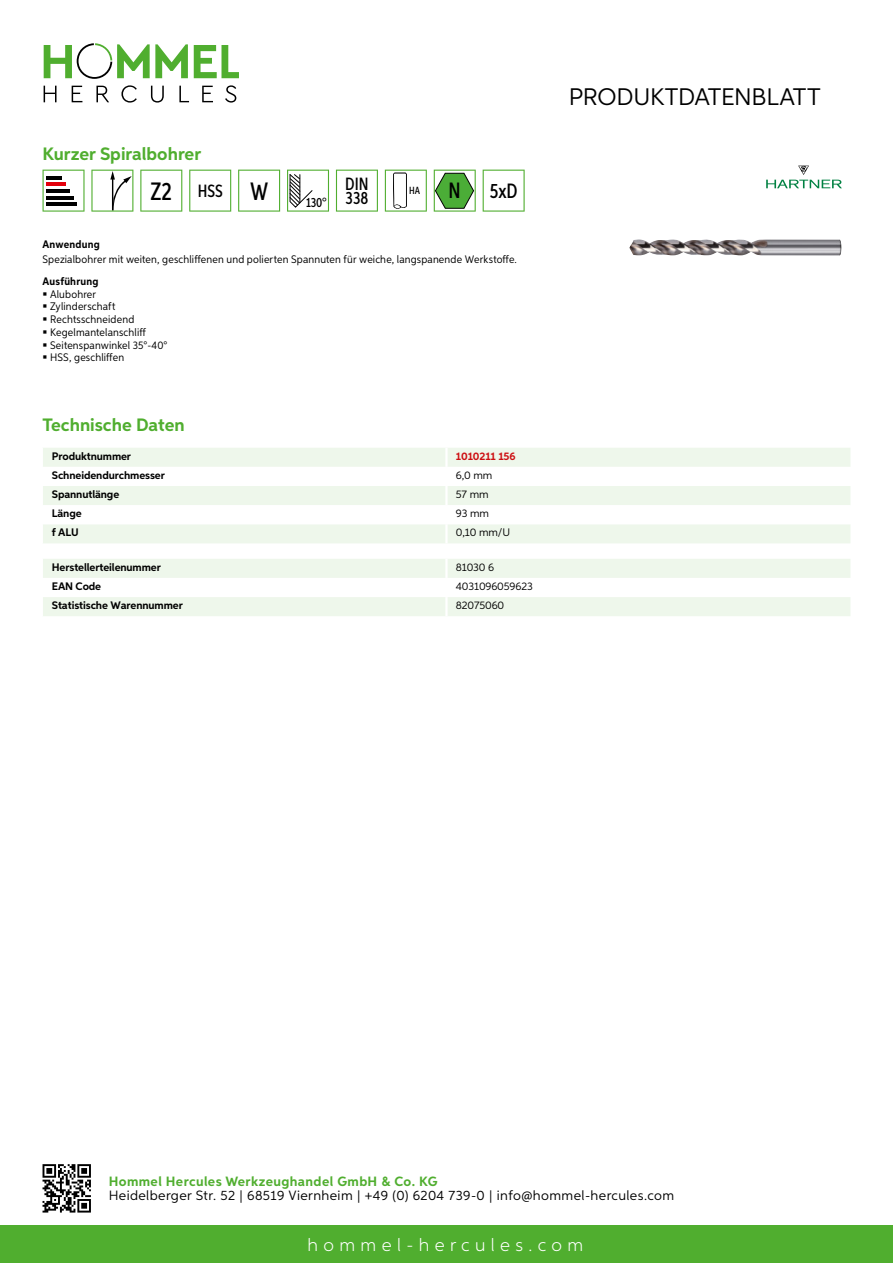
<style>
.page{position:relative;width:893px;height:1263px;background:#fff}
.page>*{position:absolute;margin:0;border:0;box-sizing:border-box;transform-origin:0 0}
.t1{font:500 25.2px "Aspira XX Nar";color:#000}
.t2{font:24px "Aspira";letter-spacing:-.01em;color:#000}
.t3{font:500 22.2px "Aspira XX Nar";color:#000}
.t4{font:500 20.7px "Aspira XX Nar";color:#000}
.t5{font:700 18px "Aspira";color:#50ae2f}
.t6{font:300 18px "Aspira";letter-spacing:.3em;color:#fff}
.t7{font:500 17.85px/14.9px "Aspira XX Nar";color:#000}
.t8{font:13.5px "Aspira";letter-spacing:.03em;color:#000}
.t9{font:700 13.5px "Aspira";letter-spacing:.03em;color:#50ae2f}
.t10{font:500 13.35px "Aspira XX Nar";color:#000}
.t11{font:10.95px/12.8px "Aspira Nar";letter-spacing:.015em;color:#000}
.t12{font:700 10.95px "Aspira";letter-spacing:-.01em;color:#000}
.t13{font:10.95px "Aspira";letter-spacing:-.01em;color:#000}
.t14{font:700 10.95px "Aspira Nar";letter-spacing:.02em;color:#000}
.t15{font:700 10.95px "Aspira";letter-spacing:-.01em;color:#cd1013}
.t16{font:500 10.35px "Aspira XX Nar";color:#000}
.s1{font-size:17.85px}
</style>
<div class="page">
<div style="left:0;top:1226px;width:893px;height:37px;background:#50ae2f"></div>
<svg style="left:43px;top:1164px;width:48px;height:48px"></svg>
<svg style="left:194px;top:45px;width:45px;height:33px"></svg>
<svg style="left:44px;top:43px;width:144px;height:36px"></svg>
<svg style="left:44px;top:86px;width:13px;height:16px"></svg>
<svg style="left:72px;top:86px;width:10px;height:16px"></svg>
<svg style="left:96px;top:86px;width:13px;height:16px"></svg>
<svg style="left:121px;top:85px;width:16px;height:18px"></svg>
<svg style="left:151px;top:86px;width:13px;height:17px"></svg>
<svg style="left:179px;top:86px;width:10px;height:16px"></svg>
<svg style="left:202px;top:86px;width:11px;height:16px"></svg>
<svg style="left:225px;top:85px;width:11px;height:18px"></svg>
<div style="left:43px;top:448px;width:807px;height:95px;background:#eef7eb"></div>
<svg style="left:43px;top:467px;width:807px;height:57px"></svg>
<hr style="left:445px;top:448px;width:3px;height:19px;background:#fff">
<hr style="left:445px;top:467px;width:3px;height:19px;background:#fff">
<hr style="left:445px;top:486px;width:3px;height:19px;background:#fff">
<hr style="left:445px;top:505px;width:3px;height:19px;background:#fff">
<hr style="left:445px;top:524px;width:3px;height:19px;background:#fff">
<svg style="left:43px;top:559px;width:807px;height:57px"></svg>
<hr style="left:445px;top:597px;width:3px;height:19px;background:#fff">
<svg style="left:43px;top:170px;width:42px;height:42px"></svg>
<hr style="left:46px;top:176px;width:16px;height:3px;background:#000">
<hr style="left:46px;top:183px;width:20px;height:3px;background:#e3000b">
<hr style="left:46px;top:189px;width:23px;height:3px;background:#000">
<hr style="left:46px;top:196px;width:27px;height:3px;background:#000">
<hr style="left:46px;top:203px;width:31px;height:3px;background:#000">
<svg style="left:91px;top:170px;width:42px;height:42px"></svg>
<svg style="left:140px;top:170px;width:42px;height:42px"></svg>
<svg style="left:189px;top:170px;width:42px;height:42px"></svg>
<svg style="left:238px;top:170px;width:42px;height:42px"></svg>
<svg style="left:287px;top:170px;width:42px;height:42px"></svg>
<svg style="left:336px;top:170px;width:42px;height:42px"></svg>
<svg style="left:385px;top:170px;width:42px;height:42px"></svg>
<svg style="left:434px;top:170px;width:42px;height:42px"></svg>
<svg style="left:483px;top:170px;width:42px;height:42px"></svg>
<img style="left:629px;top:239px;width:213px;height:17px">
<svg style="left:766px;top:166px;width:76px;height:22px"></svg>
<h3 class="t5" style="left:43px;top:142px;width:160px">Kurzer Spiralbohrer</h3>
<h1 class="t1" style="left:151px;top:176px;width:119px">Z2 <span class="s1">HSS</span> W</h1>
<p class="t10" style="left:306px;top:195px;width:22px">130°</p>
<h3 class="t7" style="left:345px;top:176px;width:25px">DIN<br>338</h3>
<p class="t16" style="left:409px;top:185px;width:12px">HA</p>
<h3 class="t3" style="left:449px;top:177px;width:14px">N</h3>
<h3 class="t4" style="left:490px;top:178px;width:29px">5xD</h3>
<p class="t14" style="left:43px;top:237px;width:59px">Anwendung</p>
<p class="t11" style="left:43px;top:252px;width:476px">Spezialbohrer mit weiten, geschliffenen und polierten Spannuten für weiche, langspanende Werkstoffe.</p>
<p class="t14" style="left:43px;top:274px;width:58px">Ausführung</p>
<p class="t11" style="left:50px;top:287px;width:119px">Alubohrer<br>Zylinderschaft<br>Rechtsschneidend<br>Kegelmantelanschliff<br>Seitenspanwinkel 35°-40°<br>HSS, geschliffen</p>
<h3 class="t5" style="left:43px;top:413px;width:144px">Technische Daten</h3>
<p class="t12" style="left:52px;top:449px;width:81px">Produktnummer</p>
<p class="t15" style="left:456px;top:449px;width:61px">1010211 156</p>
<p class="t12" style="left:52px;top:468px;width:115px">Schneidendurchmesser</p>
<p class="t13" style="left:456px;top:468px;width:38px">6,0 mm</p>
<p class="t12" style="left:52px;top:487px;width:69px">Spannutlänge</p>
<p class="t13" style="left:456px;top:487px;width:34px">57 mm</p>
<p class="t12" style="left:52px;top:506px;width:31px">Länge</p>
<p class="t13" style="left:456px;top:507px;width:35px">93 mm</p>
<p class="t12" style="left:52px;top:526px;width:28px">f ALU</p>
<p class="t13" style="left:456px;top:526px;width:54px">0,10 mm/U</p>
<p class="t12" style="left:52px;top:560px;width:111px">Herstellerteilenummer</p>
<p class="t13" style="left:456px;top:560px;width:40px">81030 6</p>
<p class="t12" style="left:52px;top:579px;width:51px">EAN Code</p>
<p class="t13" style="left:456px;top:579px;width:78px">4031096059623</p>
<p class="t12" style="left:52px;top:598px;width:132px">Statistische Warennummer</p>
<p class="t13" style="left:456px;top:598px;width:50px">82075060</p>
<h2 class="t2" style="left:569px;top:82px;width:253px">Produktdatenblatt</h2>
<p class="t9" style="left:109px;top:1172px;width:330px">Hommel Hercules Werkzeughandel GmbH &amp; Co. KG</p>
<p class="t8" style="left:109px;top:1187px;width:567px">Heidelberger Str. 52 | 68519 Viernheim | +49 (0) 6204 739-0 | info@hommel-hercules.com</p>
<h3 class="t6" style="left:307px;top:1234px;width:277px">hommel-hercules.com</h3>
</div>
